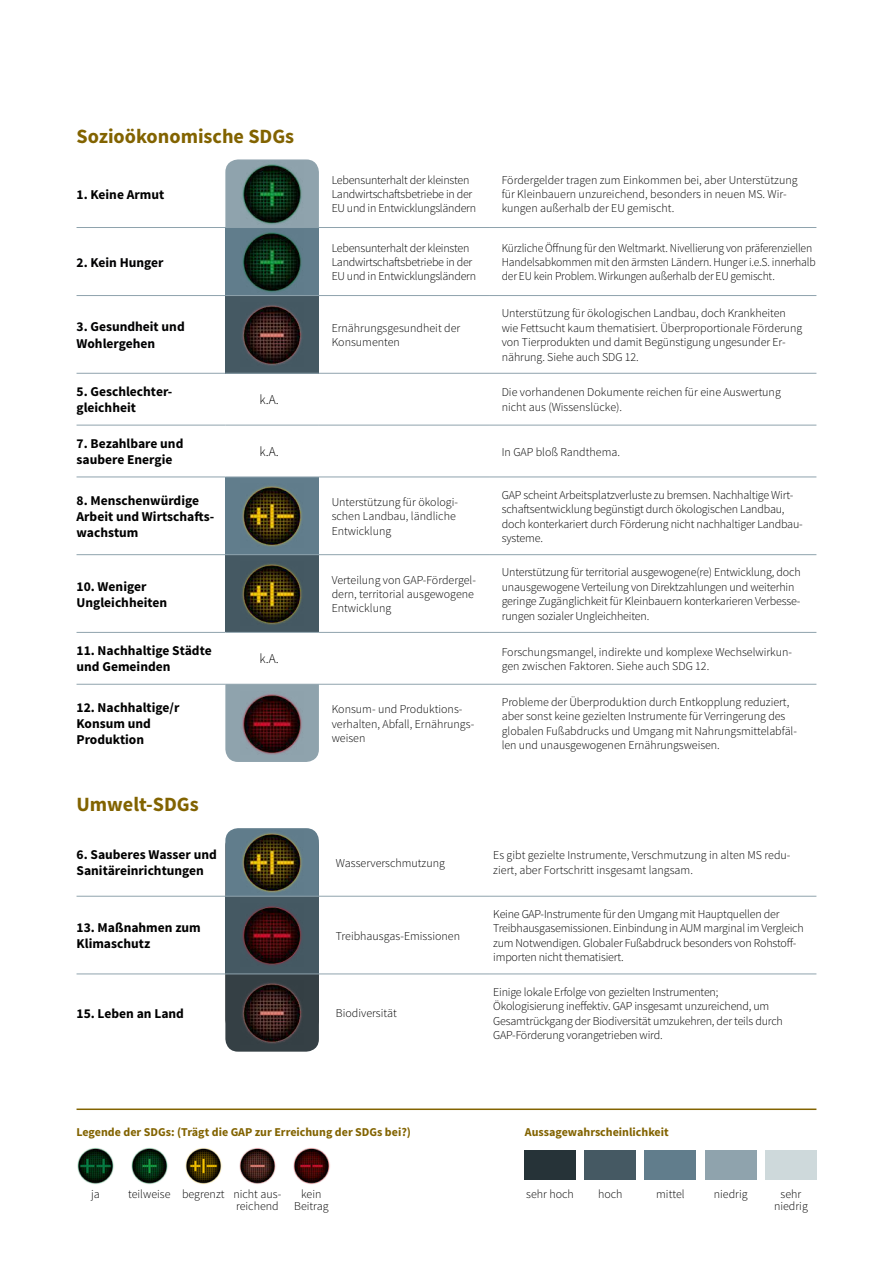
<style>
.page{position:relative;width:893px;height:1263px;background:#fff}
.page>*{position:absolute;margin:0;border:0;box-sizing:border-box;transform-origin:0 0}
.t1{font:700 20.25px "Source Sans Pro";color:#826300}
.t2{font:700 13.5px/16.2px "Source Sans Pro";color:#000}
.t3{font:700 13.5px/16.2px "Source Sans Pro";color:#010102}
.t4{font:300 13.5px "Source Sans Pro";color:#000}
.t5{font:300 12px/14.4px "Source Sans Pro";letter-spacing:-.015em;color:#000}
.t6{font:700 12px "Source Sans Pro";color:#826300}
</style>
<div class="page">
<hr style="left:77px;top:1108px;width:739px;height:2px;background:#826300">
<div style="left:225px;top:295px;width:94px;height:78px;background:#455963"></div>
<div style="left:225px;top:228px;width:94px;height:67px;background:#617d8c"></div>
<div style="left:225px;top:555px;width:94px;height:77px;background:#455963"></div>
<div style="left:225px;top:477px;width:94px;height:78px;background:#617d8c"></div>
<div style="left:225px;top:685px;width:94px;height:77px;background:#8fa3ad"></div>
<svg style="left:225px;top:159px;width:94px;height:68px;background:#95a8b1"></svg>
<hr style="left:77px;top:227px;width:148px;height:1px;background:#8fa3ad">
<hr style="left:225px;top:227px;width:94px;height:1px;background:#8fa3ad">
<hr style="left:319px;top:227px;width:170px;height:1px;background:#8fa3ad">
<hr style="left:489px;top:227px;width:327px;height:1px;background:#8fa3ad">
<hr style="left:77px;top:295px;width:148px;height:1px;background:#8fa3ad">
<hr style="left:225px;top:295px;width:94px;height:1px;background:#8fa3ad">
<hr style="left:319px;top:295px;width:170px;height:1px;background:#8fa3ad">
<hr style="left:489px;top:295px;width:327px;height:1px;background:#8fa3ad">
<hr style="left:77px;top:373px;width:148px;height:1px;background:#8fa3ad">
<hr style="left:225px;top:373px;width:94px;height:1px;background:#8fa3ad">
<hr style="left:319px;top:373px;width:170px;height:1px;background:#8fa3ad">
<hr style="left:489px;top:373px;width:327px;height:1px;background:#8fa3ad">
<hr style="left:77px;top:425px;width:148px;height:1px;background:#8fa3ad">
<hr style="left:225px;top:425px;width:94px;height:1px;background:#8fa3ad">
<hr style="left:319px;top:425px;width:170px;height:1px;background:#8fa3ad">
<hr style="left:489px;top:425px;width:327px;height:1px;background:#8fa3ad">
<hr style="left:77px;top:477px;width:148px;height:1px;background:#8fa3ad">
<hr style="left:225px;top:477px;width:94px;height:1px;background:#8fa3ad">
<hr style="left:319px;top:477px;width:170px;height:1px;background:#8fa3ad">
<hr style="left:489px;top:477px;width:327px;height:1px;background:#8fa3ad">
<hr style="left:77px;top:554px;width:148px;height:1px;background:#8fa3ad">
<hr style="left:225px;top:554px;width:94px;height:1px;background:#8fa3ad">
<hr style="left:319px;top:554px;width:170px;height:1px;background:#8fa3ad">
<hr style="left:489px;top:554px;width:327px;height:1px;background:#8fa3ad">
<hr style="left:77px;top:632px;width:148px;height:1px;background:#8fa3ad">
<hr style="left:225px;top:632px;width:94px;height:1px;background:#8fa3ad">
<hr style="left:319px;top:632px;width:170px;height:1px;background:#8fa3ad">
<hr style="left:489px;top:632px;width:327px;height:1px;background:#8fa3ad">
<hr style="left:77px;top:684px;width:148px;height:1px;background:#8fa3ad">
<hr style="left:225px;top:684px;width:94px;height:1px;background:#8fa3ad">
<hr style="left:319px;top:684px;width:170px;height:1px;background:#8fa3ad">
<hr style="left:489px;top:684px;width:327px;height:1px;background:#8fa3ad">
<img style="left:242px;top:305px;width:60px;height:61px">
<img style="left:240px;top:162px;width:64px;height:63px">
<img style="left:242px;top:232px;width:60px;height:60px">
<img style="left:242px;top:486px;width:60px;height:61px">
<img style="left:242px;top:564px;width:60px;height:61px">
<img style="left:240px;top:692px;width:64px;height:63px">
<svg style="left:225px;top:974px;width:94px;height:78px;background:#3d474c"></svg>
<div style="left:225px;top:896px;width:94px;height:78px;background:#455963"></div>
<svg style="left:225px;top:828px;width:94px;height:68px;background:#678290"></svg>
<hr style="left:77px;top:896px;width:148px;height:1px;background:#8fa3ad">
<hr style="left:225px;top:896px;width:94px;height:1px;background:#8fa3ad">
<hr style="left:319px;top:896px;width:170px;height:1px;background:#8fa3ad">
<hr style="left:489px;top:896px;width:327px;height:1px;background:#8fa3ad">
<hr style="left:77px;top:973px;width:148px;height:1px;background:#8fa3ad">
<hr style="left:225px;top:973px;width:94px;height:1px;background:#8fa3ad">
<hr style="left:319px;top:973px;width:170px;height:1px;background:#8fa3ad">
<hr style="left:489px;top:973px;width:327px;height:1px;background:#8fa3ad">
<img style="left:240px;top:981px;width:64px;height:63px">
<img style="left:240px;top:830px;width:64px;height:64px">
<img style="left:242px;top:906px;width:60px;height:60px">
<div style="left:524px;top:1150px;width:51px;height:30px;background:#263338"></div>
<div style="left:585px;top:1150px;width:51px;height:30px;background:#455963"></div>
<div style="left:645px;top:1150px;width:51px;height:30px;background:#617d8c"></div>
<div style="left:705px;top:1150px;width:51px;height:30px;background:#8fa3ad"></div>
<div style="left:765px;top:1150px;width:51px;height:30px;background:#ced9db"></div>
<img style="left:77px;top:1148px;width:37px;height:36px">
<img style="left:131px;top:1148px;width:37px;height:36px">
<img style="left:185px;top:1148px;width:37px;height:36px">
<img style="left:239px;top:1148px;width:37px;height:36px">
<img style="left:293px;top:1148px;width:37px;height:36px">
<h1 class="t1" style="left:77px;top:126px;width:219px">Sozioökonomische SDGs</h1>
<p class="t2" style="left:77px;top:186px;width:89px">1. Keine Armut</p>
<p class="t3" style="left:77px;top:254px;width:89px">2. Kein Hunger</p>
<p class="t5" style="left:332px;top:173px;width:146px">Lebensunterhalt der kleinsten<br>Landwirtschaftsbetriebe in der<br>EU und in Entwicklungsländern</p>
<p class="t5" style="left:502px;top:173px;width:297px">Fördergelder tragen zum Einkommen bei, aber Unterstützung für Kleinbauern unzureichend, besonders in neuen MS. Wir&shy;kungen außerhalb der EU gemischt.</p>
<p class="t5" style="left:332px;top:241px;width:146px">Lebensunterhalt der kleinsten<br>Landwirtschaftsbetriebe in der<br>EU und in Entwicklungsländern</p>
<p class="t5" style="left:502px;top:241px;width:316px">Kürzliche Öffnung für den Weltmarkt. Nivellierung von präferenziellen<br>Handelsabkommen mit den ärmsten Ländern. Hunger i.e.S. innerhalb der EU kein Problem. Wirkungen außerhalb der EU gemischt.</p>
<p class="t3" style="left:77px;top:319px;width:110px">3. Gesundheit und<br>Wohlergehen</p>
<p class="t5" style="left:332px;top:321px;width:130px">Ernährungsgesundheit der<br>Konsumenten</p>
<p class="t5" style="left:502px;top:307px;width:302px">Unterstützung für ökologischen Landbau, doch Krankheiten wie Fettsucht kaum thematisiert. Überproportionale Förderung von Tierprodukten und damit Begünstigung ungesunder Er&shy;nährung. Siehe auch SDG 12.</p>
<p class="t2" style="left:77px;top:384px;width:97px">5. Geschlechter&shy;gleichheit</p>
<p class="t4" style="left:259px;top:393px;width:21px">k.A.</p>
<p class="t5" style="left:502px;top:386px;width:281px">Die vorhandenen Dokumente reichen für eine Auswertung nicht aus (Wissenslücke).</p>
<p class="t2" style="left:77px;top:436px;width:108px">7. Bezahlbare und saubere Energie</p>
<p class="t4" style="left:259px;top:445px;width:21px">k.A.</p>
<p class="t5" style="left:502px;top:445px;width:120px">In GAP bloß Randthema.</p>
<p class="t2" style="left:77px;top:492px;width:139px">8. Menschenwürdige<br>Arbeit und Wirtschafts&shy;wachstum</p>
<p class="t5" style="left:332px;top:495px;width:128px">Unterstützung für ökologi&shy;schen Landbau, ländliche<br>Entwicklung</p>
<p class="t5" style="left:502px;top:488px;width:303px">GAP scheint Arbeitsplatzverluste zu bremsen. Nachhaltige Wirt&shy;schaftsentwicklung begünstigt durch ökologischen Landbau, doch konterkariert durch Förderung nicht nachhaltiger Landbau&shy;systeme.</p>
<p class="t2" style="left:77px;top:578px;width:92px">10. Weniger<br>Ungleichheiten</p>
<p class="t5" style="left:332px;top:573px;width:146px">Verteilung von GAP-Fördergel&shy;dern, territorial ausgewogene<br>Entwicklung</p>
<p class="t5" style="left:502px;top:566px;width:300px">Unterstützung für territorial ausgewogene(re) Entwicklung, doch unausgewogene Verteilung von Direktzahlungen und weiterhin geringe Zugänglichkeit für Kleinbauern konterkarieren Verbesse&shy;rungen sozialer Ungleichheiten.</p>
<p class="t2" style="left:77px;top:643px;width:137px">11. Nachhaltige Städte und Gemeinden</p>
<p class="t4" style="left:259px;top:653px;width:21px">k.A.</p>
<p class="t5" style="left:502px;top:645px;width:292px">Forschungsmangel, indirekte und komplexe Wechselwirkun&shy;gen zwischen Faktoren. Siehe auch SDG 12.</p>
<p class="t2" style="left:77px;top:700px;width:104px">12. Nachhaltige/r<br>Konsum und<br>Produktion</p>
<p class="t5" style="left:332px;top:703px;width:144px">Konsum- und Produktions&shy;verhalten, Abfall, Ernährungs&shy;weisen</p>
<p class="t5" style="left:502px;top:695px;width:297px">Probleme der Überproduktion durch Entkopplung reduziert, aber sonst keine gezielten Instrumente für Verringerung des globalen Fußabdrucks und Umgang mit Nahrungsmittelabfäl&shy;len und unausgewogenen Ernährungsweisen.</p>
<h1 class="t1" style="left:77px;top:794px;width:124px">Umwelt-SDGs</h1>
<p class="t2" style="left:77px;top:847px;width:142px">6. Sauberes Wasser und<br>Sanitäreinrichtungen</p>
<p class="t5" style="left:336px;top:856px;width:110px">Wasserverschmutzung</p>
<p class="t5" style="left:493px;top:849px;width:299px">Es gibt gezielte Instrumente, Verschmutzung in alten MS redu&shy;ziert, aber Fortschritt insgesamt langsam.</p>
<p class="t2" style="left:77px;top:920px;width:126px">13. Maßnahmen zum<br>Klimaschutz</p>
<p class="t5" style="left:336px;top:929px;width:126px">Treibhausgas-Emissionen</p>
<p class="t2" style="left:77px;top:1005px;width:109px">15. Leben an Land</p>
<p class="t5" style="left:336px;top:1007px;width:62px">Biodiversität</p>
<p class="t6" style="left:77px;top:1126px;width:336px">Legende der SDGs: (Trägt die GAP zur Erreichung der SDGs bei?)</p>
<p class="t5" style="left:91px;top:1187px;width:10px">ja</p>
<p class="t5" style="left:128px;top:1188px;width:155px;line-height:12px;text-align:right">teilweise begrenzt nicht aus&shy;reichend</p>
<p class="t5" style="left:294px;top:1188px;width:36px;line-height:12px;text-align:center">kein<br>Beitrag</p>
<p class="t5" style="left:493px;top:907px;width:312px">Keine GAP-Instrumente für den Umgang mit Hauptquellen der Treibhausgasemissionen. Einbindung in AUM marginal im Vergleich zum Notwendigen. Globaler Fußabdruck besonders von Rohstoff&shy;importen nicht thematisiert.</p>
<p class="t5" style="left:493px;top:985px;width:291px">Einige lokale Erfolge von gezielten Instrumenten; Ökologisierung ineffektiv. GAP insgesamt unzureichend, um Gesamtrückgang der Biodiversität umzukehren, der teils durch GAP-Förderung vorangetrieben wird.</p>
<p class="t6" style="left:525px;top:1126px;width:145px">Aussagewahrscheinlichkeit</p>
<p class="t5" style="left:526px;top:1187px;width:49px">sehr hoch</p>
<p class="t5" style="left:598px;top:1187px;width:26px">hoch</p>
<p class="t5" style="left:656px;top:1187px;width:30px">mittel</p>
<p class="t5" style="left:714px;top:1187px;width:35px">niedrig</p>
<p class="t5" style="left:774px;top:1188px;width:35px;line-height:12px;text-align:center">sehr niedrig</p>
</div>
